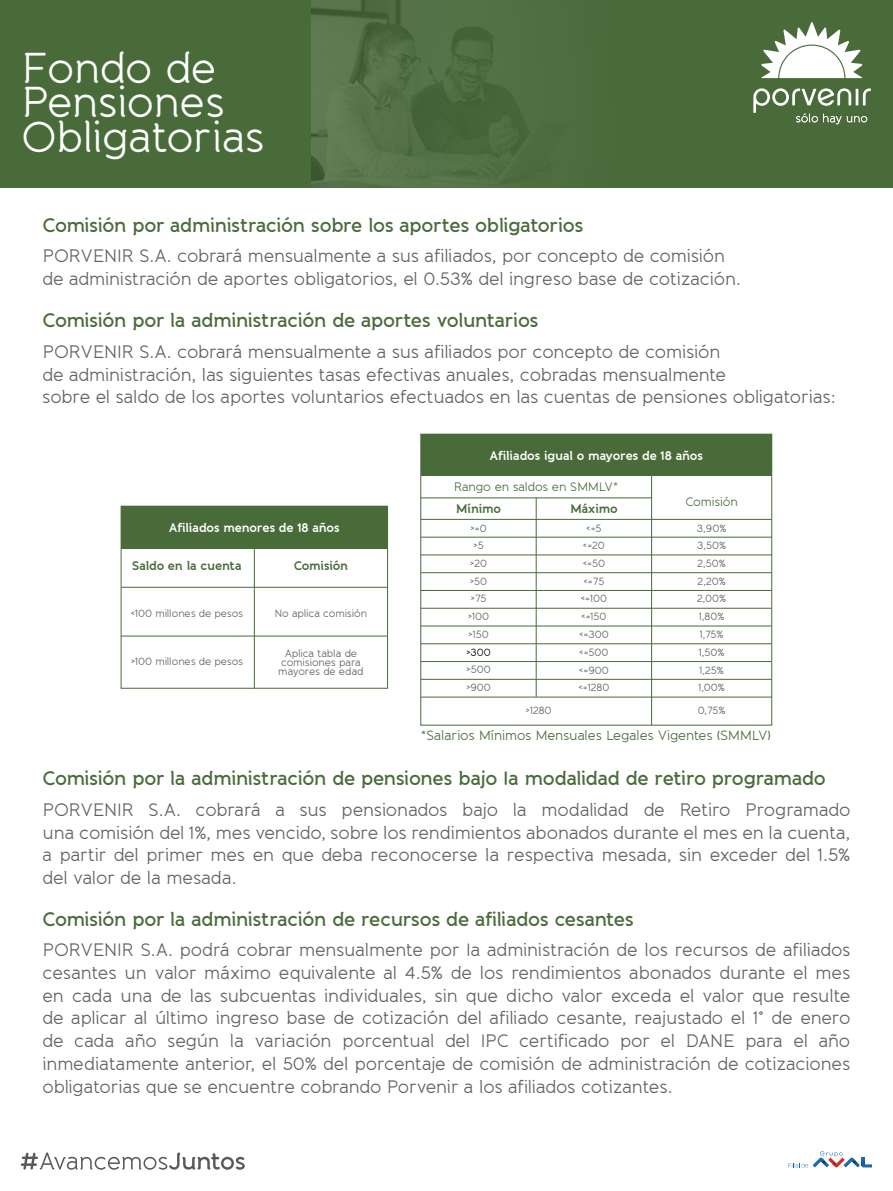
<style>
.page{position:relative;width:893px;height:1191px;background:#fff}
.page>*{position:absolute;margin:0;border:0;box-sizing:border-box;transform-origin:0 0}
.t1{font:43.2px/34.7px "Banda";letter-spacing:-.01em;color:#fff}
.t2{font:600 19.5px "Banda";letter-spacing:-.02em;color:#496b3a}
.t3{font:18px/22.6px "Banda";letter-spacing:-.01em;color:#606060}
.t4{font:13.5px "Banda";letter-spacing:-.015em;color:#496b3a}
.t5{font:700 12.3px "Banda";letter-spacing:-.02em;color:#fff}
.t6{font:700 12.3px "Banda";letter-spacing:-.02em;color:#496b3a}
.t7{font:12.3px "Banda";letter-spacing:-.02em;color:#496b3a}
.t8{font:10.5px/17.7px "Banda";color:#606060;text-align:center}
.t9{font:10.5px "Banda";color:#000}
</style>
<div class="page">
<div style="left:0;top:0;width:893px;height:187px;background:#496b3a"></div>
<img style="left:312px;top:0;width:203px;height:187px">
<svg style="left:761px;top:22px;width:101px;height:56px"></svg>
<svg style="left:753px;top:88px;width:118px;height:36px"></svg>
<hr style="left:121px;top:547px;width:267px;height:2px;background:#496b3a">
<hr style="left:121px;top:587px;width:267px;height:1px;background:#496b3a">
<hr style="left:121px;top:635px;width:267px;height:1px;background:#496b3a">
<hr style="left:254px;top:548px;width:1px;height:140px;background:#496b3a">
<div style="left:121px;top:506px;width:267px;height:42px;background:#496b3a"></div>
<div style="left:421px;top:434px;width:351px;height:41px;background:#496b3a"></div>
<hr style="left:651px;top:475px;width:1px;height:250px;background:#496b3a">
<hr style="left:421px;top:497px;width:231px;height:1px;background:#496b3a">
<hr style="left:421px;top:519px;width:351px;height:1px;background:#496b3a">
<hr style="left:421px;top:537px;width:351px;height:1px;background:#496b3a">
<hr style="left:421px;top:554px;width:351px;height:1px;background:#496b3a">
<hr style="left:421px;top:572px;width:351px;height:1px;background:#496b3a">
<hr style="left:421px;top:590px;width:351px;height:1px;background:#496b3a">
<hr style="left:421px;top:608px;width:351px;height:1px;background:#496b3a">
<hr style="left:421px;top:625px;width:351px;height:1px;background:#496b3a">
<hr style="left:421px;top:643px;width:351px;height:1px;background:#496b3a">
<hr style="left:421px;top:661px;width:351px;height:1px;background:#496b3a">
<hr style="left:421px;top:679px;width:351px;height:1px;background:#496b3a">
<hr style="left:421px;top:696px;width:351px;height:1px;background:#496b3a">
<hr style="left:536px;top:497px;width:1px;height:200px;background:#496b3a">
<svg style="left:21px;top:1152px;width:224px;height:17px"></svg>
<svg style="left:788px;top:1151px;width:84px;height:16px"></svg>
<h1 class="t1" style="left:21px;top:50px;width:245px">Fondo de<br>Pensiones<br>Obligatorias</h1>
<p class="t2" style="left:43px;top:213px;width:542px">Comisión por administración sobre los aportes obligatorios</p>
<p class="t3" style="left:43px;top:245px;width:700px">PORVENIR S.A. cobrará mensualmente a sus afiliados, por concepto de comisión de administración de aportes obligatorios, el 0.53% del ingreso base de cotización.</p>
<p class="t2" style="left:43px;top:308px;width:498px">Comisión por la administración de aportes voluntarios</p>
<p class="t3" style="left:43px;top:340px;width:795px">PORVENIR S.A. cobrará mensualmente a sus afiliados por concepto de comisión<br>de administración, las siguientes tasas efectivas anuales, cobradas mensualmente<br>sobre el saldo de los aportes voluntarios efectuados en las cuentas de pensiones obligatorias:</p>
<p class="t5" style="left:489px;top:447px;width:215px">Afiliados igual o mayores de 18 años</p>
<p class="t5" style="left:169px;top:519px;width:172px">Afiliados menores de 18 años</p>
<p class="t6" style="left:132px;top:558px;width:111px">Saldo en la cuenta</p>
<p class="t8" style="left:131px;top:604px;width:114px">&lt;100 millones de pesos</p>
<p class="t8" style="left:131px;top:653px;width:114px">&gt;100 millones de pesos</p>
<p class="t6" style="left:294px;top:558px;width:56px">Comisión</p>
<p class="t8" style="left:275px;top:604px;width:94px">No aplica comisión</p>
<p class="t8" style="left:278px;top:649px;width:87px;line-height:9px">Aplica tabla de comisiones para mayores de edad</p>
<p class="t7" style="left:454px;top:479px;width:166px">Rango en saldos en SMMLV*</p>
<p class="t6" style="left:456px;top:501px;width:47px">Mínimo</p>
<p class="t8" style="left:468px;top:519px;width:23px">&gt;=0 &gt;5 &gt;20 &gt;50 &gt;75 &gt;100 &gt;150</p>
<p class="t9" style="left:466px;top:645px;width:26px">&gt;300</p>
<p class="t8" style="left:466px;top:661px;width:26px;text-align:left">&gt;500 &gt;900</p>
<p class="t6" style="left:570px;top:501px;width:49px">Máximo</p>
<p class="t7" style="left:685px;top:494px;width:54px">Comisión</p>
<p class="t8" style="left:578px;top:519px;width:33px">&lt;=5 &lt;=20 &lt;=50 &lt;=75 &lt;=100 &lt;=150 &lt;=300 &lt;=500 &lt;=900 &lt;=1280</p>
<p class="t8" style="left:697px;top:519px;width:31px;text-align:left">3,90%<br>3,50%<br>2,50%<br>2,20%<br>2,00%<br>1,80%<br>1,75%<br>1,50%<br>1,25%<br>1,00%</p>
<p class="t8" style="left:525px;top:701px;width:28px">&gt;1280</p>
<p class="t8" style="left:698px;top:701px;width:29px">0,75%</p>
<p class="t4" style="left:421px;top:727px;width:352px">*Salarios Mínimos Mensuales Legales Vigentes (SMMLV)</p>
<p class="t2" style="left:43px;top:766px;width:785px">Comisión por la administración de pensiones bajo Ia modalidad de retiro programado</p>
<p class="t3" style="left:43px;top:798px;width:809px;text-align:justify">PORVENIR S.A. cobrará a sus pensionados bajo la modalidad de Retiro Programado una comisión del 1%, mes vencido, sobre los rendimientos abonados durante el mes en la cuenta, a partir del primer mes en que deba reconocerse la respectiva mesada, sin exceder del 1.5% del valor de la mesada.</p>
<p class="t2" style="left:43px;top:907px;width:593px">Comisión por la administración de recursos de afiliados cesantes</p>
<p class="t3" style="left:43px;top:938px;width:809px;text-align:justify">PORVENIR S.A. podrá cobrar mensualmente por Ia administración de los recursos de afiliados cesantes un valor máximo equivalente al 4.5% de los rendimientos abonados durante el mes en cada una de las subcuentas individuales, sin que dicho valor exceda el valor que resulte de aplicar al último ingreso base de cotización del afiliado cesante, reajustado el 1° de enero de cada año según la variación porcentual del IPC certificado por el DANE para el año inmediatamente anterior, el 50% del porcentaje de comisión de administración de cotizaciones obligatorias que se encuentre cobrando Porvenir a los afiliados cotizantes.</p>
</div>
